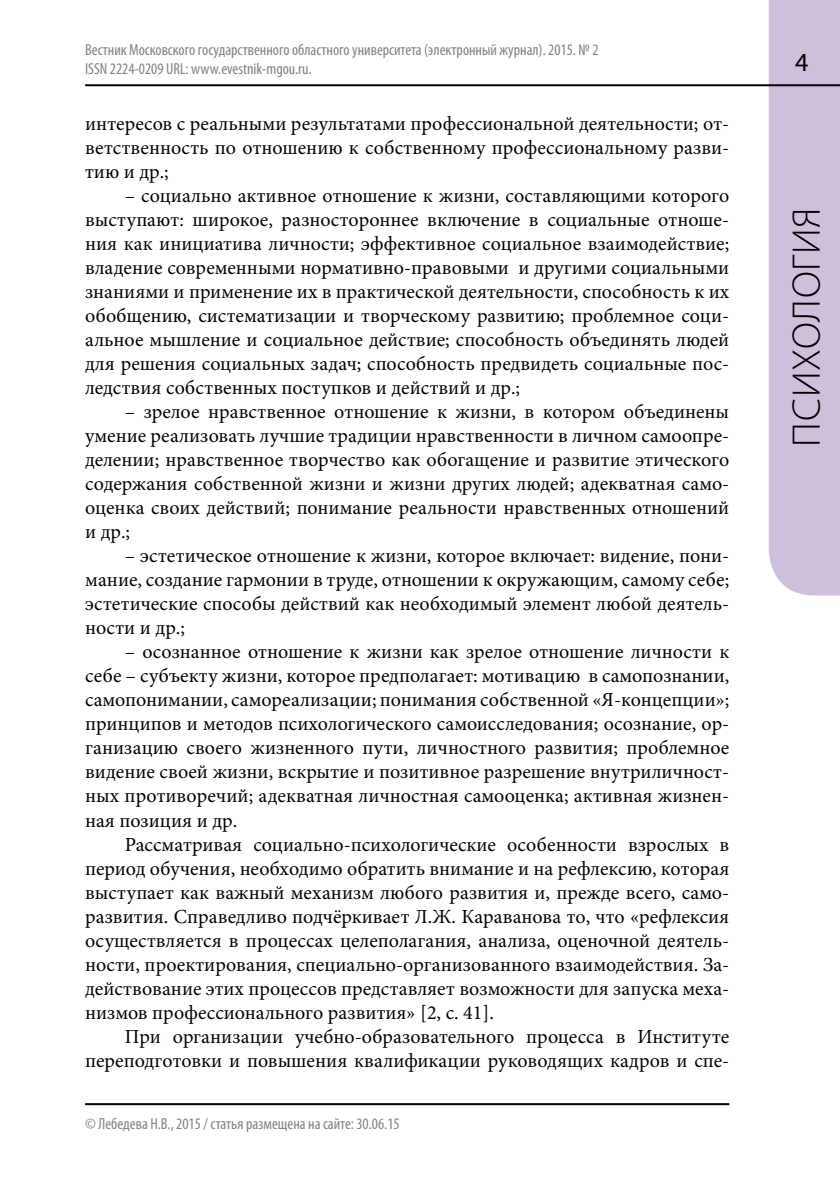
<style>
.page{position:relative;width:840px;height:1191px;background:#fff}
.page>*{position:absolute;margin:0;border:0;box-sizing:border-box;transform-origin:0 0}
.t1{font:300 40px "Myriad Pro";letter-spacing:.02em;color:#000}
.t2{font:20px/24px "Minion Pro";color:#000;text-align:justify}
.t3{font:condensed 16px/19.2px "Myriad Pro";color:#808284}
</style>
<div class="page">
<div style="left:768px;top:0;width:71px;height:595px;background:#cec0dd"></div>
<hr style="left:85px;top:84px;width:754px;height:2px;background:#000">
<hr style="left:85px;top:1103px;width:644px;height:2px;background:#000">
<svg style="left:795px;top:54px;width:12px;height:17px"></svg>
<p class="t3" style="left:85px;top:39px;width:514px">Вестник Московского государственного областного университета (электронный журнал). 2015. № 2<br>ISSN 2224-0209 URL: www.evestnik-mgou.ru.</p>
<p class="t2" style="left:85px;top:112px;width:645px">интересов с реальными результатами профессиональной деятельности; от&shy;ветственность по отношению к собственному профессиональному разви&shy;тию и др.;</p>
<p class="t2" style="left:85px;top:184px;width:645px;text-indent:40px">– социально активное отношение к жизни, составляющими которого выступают: широкое, разностороннее включение в социальные отноше&shy;ния как инициатива личности; эффективное социальное взаимодействие; владение современными нормативно-правовыми и другими социальными знаниями и применение их в практической деятельности, способность к их обобщению, систематизации и творческому развитию; проблемное соци&shy;альное мышление и социальное действие; способность объединять людей для решения социальных задач; способность предвидеть социальные пос&shy;ледствия собственных поступков и действий и др.;</p>
<p class="t2" style="left:85px;top:400px;width:645px;text-indent:40px">– зрелое нравственное отношение к жизни, в котором объединены умение реализовать лучшие традиции нравственности в личном самоопре&shy;делении; нравственное творчество как обогащение и развитие этического содержания собственной жизни и жизни других людей; адекватная само&shy;оценка своих действий; понимание реальности нравственных отношений и др.;</p>
<p class="t2" style="left:85px;top:544px;width:645px;text-indent:40px">– эстетическое отношение к жизни, которое включает: видение, пони&shy;мание, создание гармонии в труде, отношении к окружающим, самому себе; эстетические способы действий как необходимый элемент любой деятель&shy;ности и др.;</p>
<p class="t2" style="left:85px;top:640px;width:645px;text-indent:40px">– осознанное отношение к жизни как зрелое отношение личности к себе – субъекту жизни, которое предполагает: мотивацию в самопознании, самопонимании, самореализации; понимания собственной «Я-концепции»; принципов и методов психологического самоисследования; осознание, ор&shy;ганизацию своего жизненного пути, личностного развития; проблемное видение своей жизни, вскрытие и позитивное разрешение внутриличност&shy;ных противоречий; адекватная личностная самооценка; активная жизнен&shy;ная позиция и др.</p>
<p class="t2" style="left:85px;top:832px;width:645px;text-indent:40px">Рассматривая социально-психологические особенности взрослых в период обучения, необходимо обратить внимание и на рефлексию, которая выступает как важный механизм любого развития и, прежде всего, само&shy;развития. Справедливо подчёркивает Л.Ж. Караванова то, что «рефлексия осуществляется в процессах целеполагания, анализа, оценочной деятель&shy;ности, проектирования, специально-организованного взаимодействия. За&shy;действование этих процессов представляет возможности для запуска меха&shy;низмов профессионального развития» [2, с. 41].</p>
<p class="t2" style="left:85px;top:1024px;width:645px;text-align:right">При организации учебно-образовательного процесса в Институте переподготовки и повышения квалификации руководящих кадров и спе-</p>
<p class="t3" style="left:85px;top:1114px;width:316px">© Лебедева Н.В., 2015 / статья размещена на сайте: 30.06.15</p>
<h1 class="t1" style="left:782px;top:446px;width:241px;rotate:-90deg">психология</h1>
</div>
